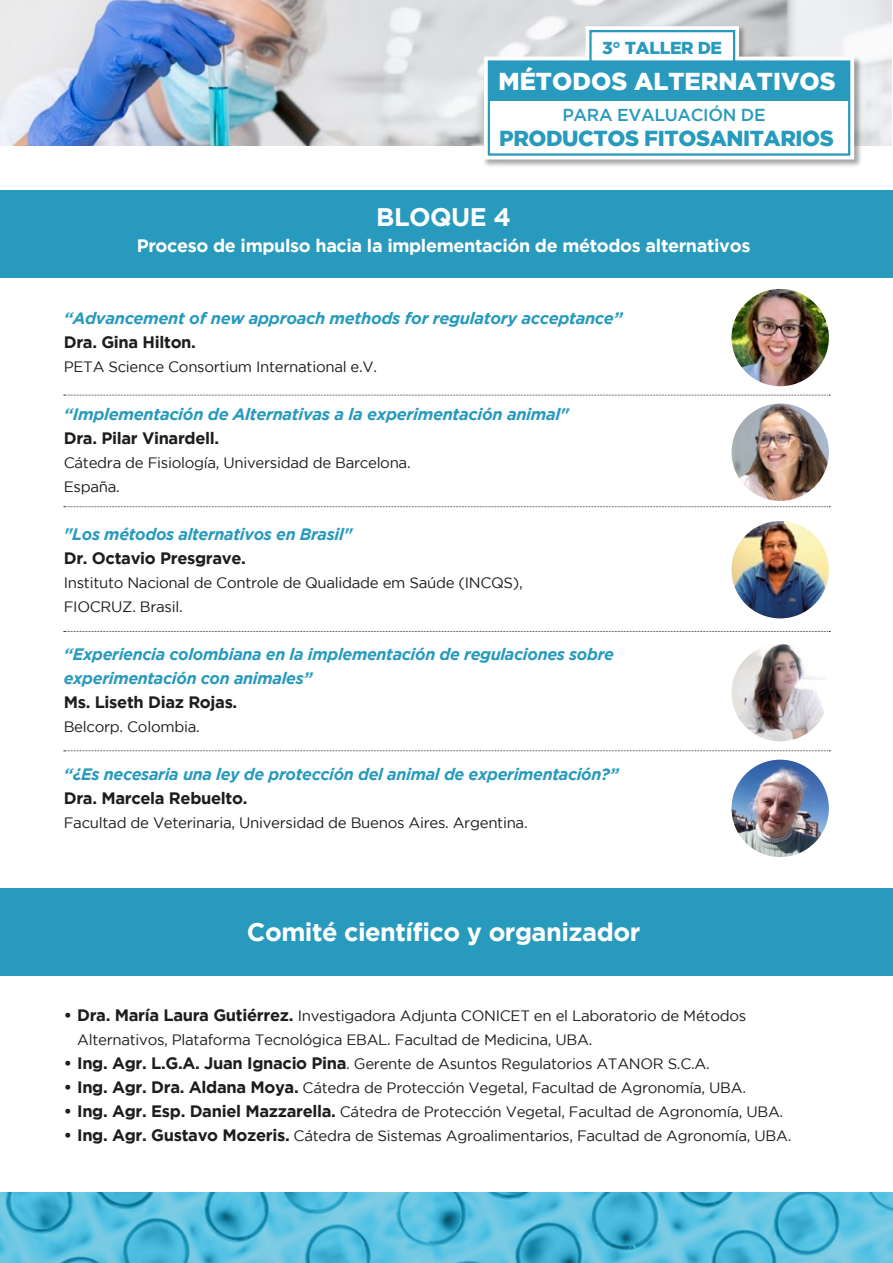
<style>
.page{position:relative;width:893px;height:1263px;background:#fff}
.page>*{position:absolute;margin:0;border:0;box-sizing:border-box;transform-origin:0 0}
.t1{font:700 25.35px "Gotham";letter-spacing:-.02em;color:#fff}
.t2{font:900 24.45px "Gotham";color:#fff}
.t3{font:900 21.6px "Gotham";letter-spacing:-.02em;color:#289abd}
.t4{font:700 18px "Gotham";letter-spacing:-.02em;color:#fff}
.t5{font:500 17.25px "Gotham";letter-spacing:-.02em;color:#289abd}
.t6{font:900 17.25px "Gotham";letter-spacing:-.02em;color:#289abd}
.t7{font:italic 700 16.5px/24px "Gotham";letter-spacing:-.02em;color:#289abd}
.t8{font:700 16.5px "Gotham";letter-spacing:-.02em;color:#1d1d1b}
.t9{font:15px/24px "Gotham";letter-spacing:-.02em;color:#1d1d1b}
.s1{font-weight:700;font-size:16.5px}
</style>
<div class="page">
<img style="left:0;top:0;width:892px;height:145px">
<img style="left:582px;top:23px;width:167px;height:3px">
<img style="left:481px;top:53px;width:383px;height:113px">
<svg style="left:484px;top:26px;width:370px;height:133px"></svg>
<div style="left:489px;top:62px;width:360px;height:39px;background:#289abd"></div>
<div style="left:589px;top:30px;width:146px;height:62px;border:2px solid #289abd"></div>
<div style="left:488px;top:60px;width:362px;height:96px;border:2px solid #289abd"></div>
<div style="left:0;top:190px;width:893px;height:88px;background:#289abd"></div>
<div style="left:0;top:889px;width:893px;height:87px;background:#289abd"></div>
<img style="left:731px;top:289px;width:98px;height:97px;border-radius:49px">
<img style="left:731px;top:404px;width:98px;height:97px;border-radius:49px">
<img style="left:731px;top:521px;width:98px;height:97px;border-radius:49px">
<img style="left:731px;top:644px;width:98px;height:97px;border-radius:49px">
<img style="left:731px;top:760px;width:98px;height:97px;border-radius:49px">
<svg style="left:64px;top:395px;width:766px;height:1px"></svg>
<svg style="left:64px;top:506px;width:766px;height:1px"></svg>
<svg style="left:64px;top:631px;width:766px;height:1px"></svg>
<svg style="left:64px;top:750px;width:766px;height:1px"></svg>
<img style="left:0;top:1192px;width:893px;height:71px">
<p class="t6" style="left:602px;top:38px;width:121px">3° TALLER DE</p>
<h2 class="t2" style="left:498px;top:67px;width:339px">MÉTODOS ALTERNATIVOS</h2>
<p class="t5" style="left:562px;top:105px;width:205px">PARA EVALUACIÓN DE</p>
<h3 class="t3" style="left:499px;top:125px;width:336px">PRODUCTOS FITOSANITARIOS</h3>
<h1 class="t1" style="left:376px;top:202px;width:136px">BLOQUE 4</h1>
<p class="t4" style="left:137px;top:236px;width:615px">Proceso de impulso hacia la implementación de métodos alternativos</p>
<p class="t7" style="left:64px;top:306px;width:561px">“Advancement of new approach methods for regulatory acceptance”</p>
<p class="t8" style="left:64px;top:333px;width:134px">Dra. Gina Hilton.</p>
<p class="t9" style="left:64px;top:355px;width:315px">PETA Science Consortium International e.V.</p>
<p class="t7" style="left:64px;top:402px;width:507px">“Implementación de Alternativas a la experimentación animal"</p>
<p class="t8" style="left:64px;top:429px;width:157px">Dra. Pilar Vinardell.</p>
<p class="t9" style="left:64px;top:451px;width:348px">Cátedra de Fisiología, Universidad de Barcelona.<br>España.</p>
<p class="t7" style="left:64px;top:522px;width:290px">"Los métodos alternativos en Brasil"</p>
<p class="t8" style="left:64px;top:549px;width:184px">Dr. Octavio Presgrave.</p>
<p class="t9" style="left:64px;top:571px;width:460px">Instituto Nacional de Controle de Qualidade em Saúde (INCQS),<br>FIOCRUZ. Brasil.</p>
<p class="t7" style="left:64px;top:642px;width:552px">“Experiencia colombiana en la implementación de regulaciones sobre experimentación con animales”</p>
<p class="t8" style="left:64px;top:693px;width:175px">Ms. Liseth Diaz Rojas.</p>
<p class="t9" style="left:64px;top:715px;width:137px">Belcorp. Colombia.</p>
<p class="t7" style="left:64px;top:762px;width:557px">“¿Es necesaria una ley de protección del animal de experimentación?”</p>
<p class="t8" style="left:64px;top:789px;width:185px">Dra. Marcela Rebuelto.</p>
<p class="t9" style="left:64px;top:811px;width:465px">Facultad de Veterinaria, Universidad de Buenos Aires. Argentina.</p>
<h1 class="t1" style="left:247px;top:917px;width:395px">Comité científico y organizador</h1>
<p class="t9" style="left:77px;top:1003px;width:671px;text-indent:-13px"><span class="s1">• Dra. María Laura Gutiérrez.</span> Investigadora Adjunta CONICET en el Laboratorio de Métodos<br>Alternativos, Plataforma Tecnológica EBAL. Facultad de Medicina, UBA.</p>
<p class="t9" style="left:64px;top:1051px;width:647px"><span class="s1">• Ing. Agr. L.G.A. Juan Ignacio Pina</span>. Gerente de Asuntos Regulatorios ATANOR S.C.A.</p>
<p class="t9" style="left:64px;top:1075px;width:684px"><span class="s1">• Ing. Agr. Dra. Aldana Moya.</span> Cátedra de Protección Vegetal, Facultad de Agronomía, UBA.</p>
<p class="t9" style="left:64px;top:1099px;width:721px"><span class="s1">• Ing. Agr. Esp. Daniel Mazzarella.</span> Cátedra de Protección Vegetal, Facultad de Agronomía, UBA.</p>
<p class="t9" style="left:64px;top:1123px;width:729px"><span class="s1">• Ing. Agr. Gustavo Mozeris.</span> Cátedra de Sistemas Agroalimentarios, Facultad de Agronomía, UBA.</p>
</div>
